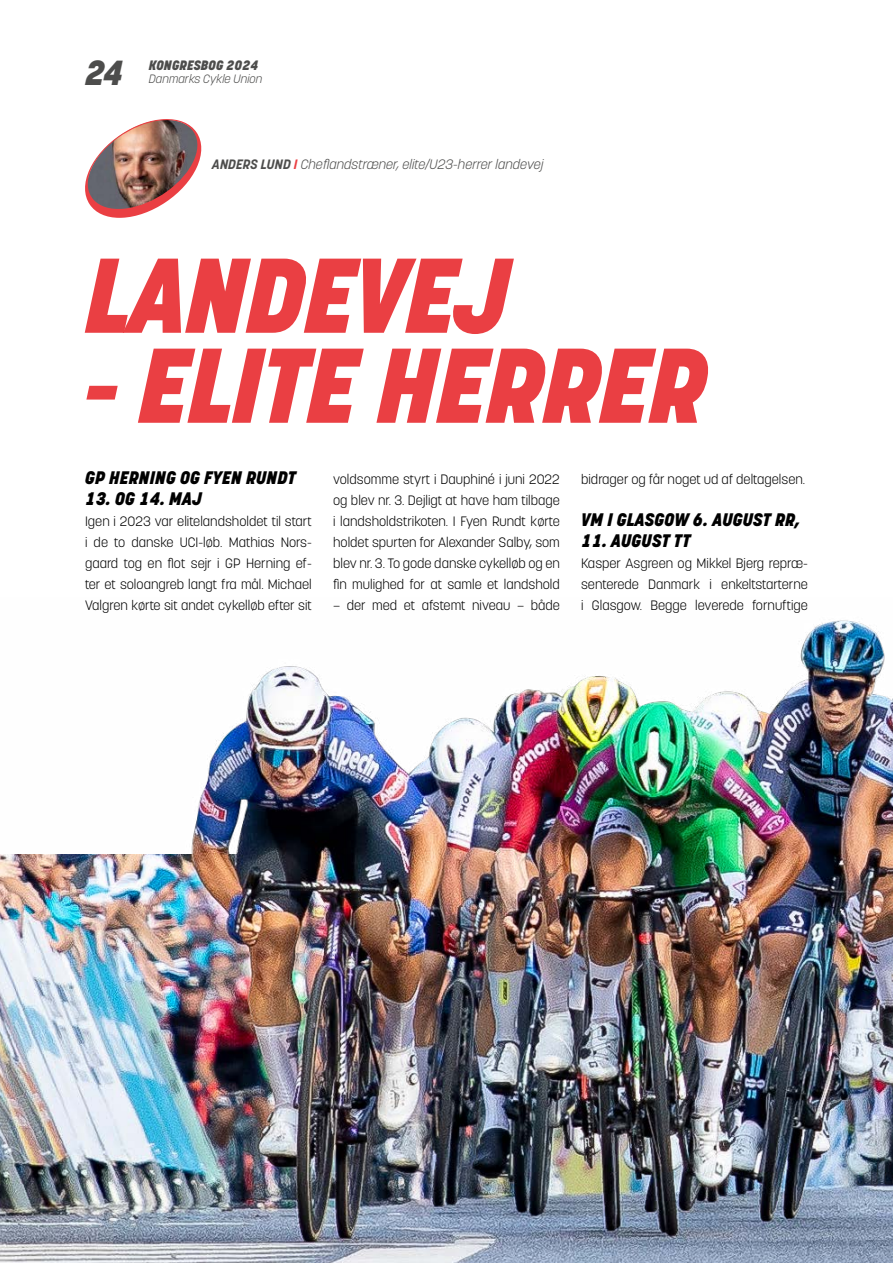
<style>
.page{position:relative;width:893px;height:1263px;background:#fff}
.page>*{position:absolute;margin:0;border:0;box-sizing:border-box;transform-origin:0 0}
.t1{font:italic 800 105px "Korolev";letter-spacing:-.025em;color:#ea3f43}
.t2{font:italic 800 34.5px "Korolev";color:#4d4d4c}
.t3{font:italic 800 18px "Korolev";color:#000}
.t4{font:300 13.5px/21px "Korolev";color:#000;text-align:justify}
.t5{font:italic 300 13.5px "Korolev";color:#4d4d4c}
.t6{font:italic 800 13.5px "Korolev";color:#4d4d4c}
.t7{font:italic 300 12px "Korolev";color:#4d4d4c}
.s1{font-weight:700}
.s2{font-weight:700;color:#ea3f43}
</style>
<div class="page">
<img style="left:85px;top:119px;width:117px;height:99px">
<img style="left:0;top:620px;width:893px;height:643px">
<h2 class="t2" style="left:85px;top:51px;width:40px">24</h2>
<p class="t6" style="left:149px;top:57px;width:111px">KONGRESBOG 2024</p>
<p class="t7" style="left:149px;top:71px;width:115px">Danmarks Cykle Union</p>
<p class="t5" style="left:212px;top:156px;width:333px"><span class="s1">ANDERS LUND</span> <span class="s2">I</span> Cheflandstræner, elite/U23-herrer landevej</p>
<h1 class="t1" style="left:85px;top:230px;width:427px">LANDEVEJ</h1>
<h1 class="t1" style="left:85px;top:320px;width:624px">- ELITE HERRER</h1>
<h3 class="t3" style="left:85px;top:466px;width:212px">GP HERNING OG FYEN RUNDT</h3>
<h3 class="t3" style="left:85px;top:487px;width:118px">13. OG 14. MAJ</h3>
<p class="t4" style="left:85px;top:511px;width:228px">Igen i 2023 var elitelandsholdet til start i de to danske UCI-løb. Mathias Nors&shy;gaard tog en flot sejr i GP Herning ef&shy;ter et soloangreb langt fra mål. Michael Valgren kørte sit andet cykelløb efter sit</p>
<p class="t4" style="left:333px;top:469px;width:228px">voldsomme styrt i Dauphiné i juni 2022 og blev nr. 3. Dejligt at have ham tilbage i landsholdstrikoten. I Fyen Rundt kørte holdet spurten for Alexander Salby, som blev nr. 3. To gode danske cykelløb og en fin mulighed for at samle et landshold</p>
<p class="t4" style="left:333px;top:595px;width:228px">– der med et afstemt niveau – både</p>
<p class="t4" style="left:581px;top:469px;width:225px">bidrager og får noget ud af deltagelsen.</p>
<h3 class="t3" style="left:581px;top:508px;width:221px">VM I GLASGOW 6. AUGUST RR,</h3>
<h3 class="t3" style="left:581px;top:529px;width:111px">11. AUGUST TT</h3>
<p class="t4" style="left:581px;top:553px;width:228px">Kasper Asgreen og Mikkel Bjerg repræ&shy;senterede Danmark i enkeltstarterne i Glasgow. Begge leverede fornuftige</p>
</div>
